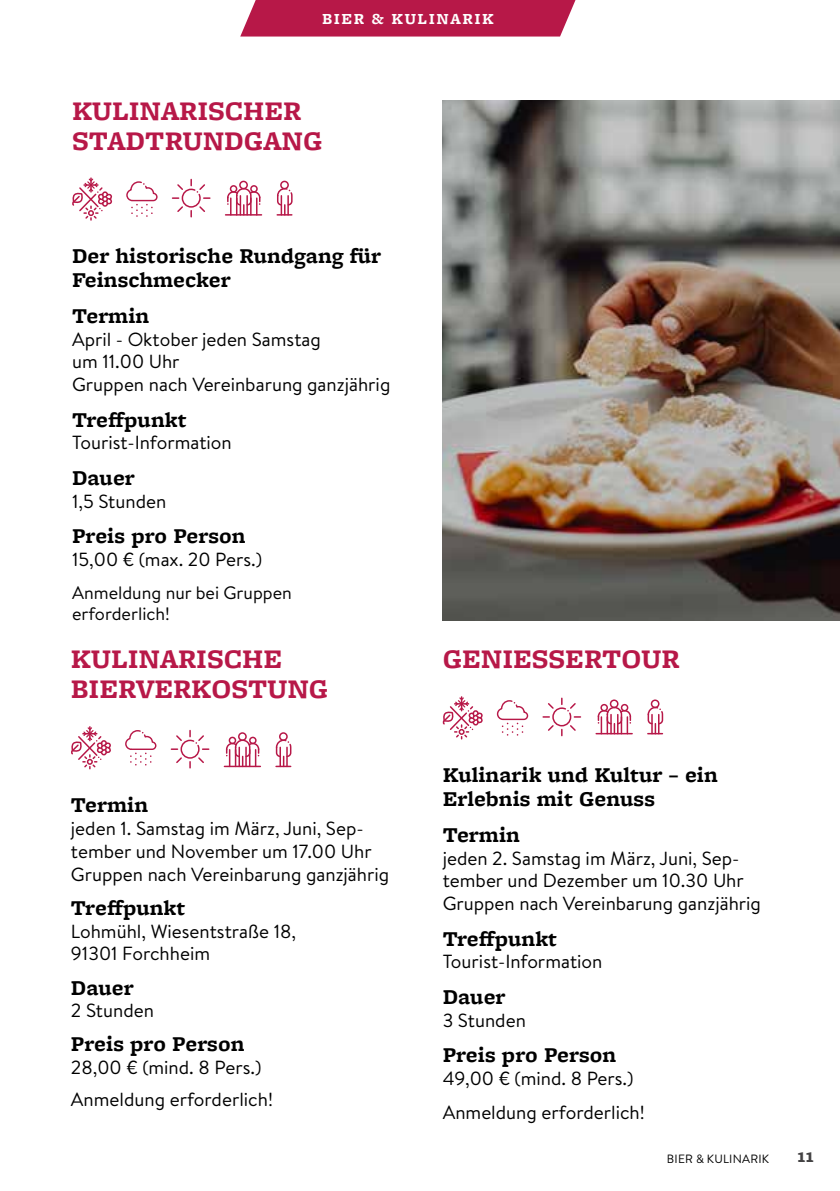
<style>
.page{position:relative;width:840px;height:1191px;background:#fff}
.page>*{position:absolute;margin:0;border:0;box-sizing:border-box;transform-origin:0 0}
.t1{font:700 28px/30px "Freight Micro Pro";color:#b71848}
.t2{font:700 22px/24px "Freight Micro Pro";color:#000}
.t3{font:700 20px "Freight Micro Pro";color:#434243}
.t4{font:19px/22.8px "Brandon Text";color:#000}
.t5{font:18px/21.6px "Brandon Text";color:#000}
.t6{font:700 16px "Freight Micro Pro";letter-spacing:.1em;color:#fff}
.t7{font:12px "Brandon Text";letter-spacing:.02em;color:#000}
</style>
<div class="page">
<svg style="left:240px;top:0;width:335px;height:37px;background:#bb2552"></svg>
<svg style="left:543px;top:698px;width:37px;height:37px"></svg>
<svg style="left:496px;top:700px;width:32px;height:35px"></svg>
<svg style="left:442px;top:696px;width:41px;height:43px"></svg>
<div style="left:650px;top:699px;width:9px;height:9px;border:2px solid #b71848;border-radius:50%"></div>
<svg style="left:647px;top:706px;width:16px;height:28px"></svg>
<div style="left:609px;top:699px;width:9px;height:9px;border:2px solid #b71848;border-radius:50%"></div>
<div style="left:600px;top:704px;width:7px;height:7px;border:2px solid #b71848;border-radius:50%"></div>
<div style="left:620px;top:704px;width:8px;height:7px;border:2px solid #b71848;border-radius:50%"></div>
<hr style="left:596px;top:733px;width:35px;height:1px;background:#b71848">
<svg style="left:596px;top:706px;width:35px;height:27px"></svg>
<svg style="left:172px;top:179px;width:38px;height:38px"></svg>
<svg style="left:126px;top:181px;width:32px;height:36px"></svg>
<svg style="left:72px;top:177px;width:41px;height:43px"></svg>
<div style="left:280px;top:181px;width:9px;height:8px;border:2px solid #b71848;border-radius:50%"></div>
<svg style="left:276px;top:187px;width:17px;height:29px"></svg>
<div style="left:239px;top:181px;width:9px;height:8px;border:2px solid #b71848;border-radius:50%"></div>
<div style="left:230px;top:185px;width:7px;height:8px;border:2px solid #b71848;border-radius:50%"></div>
<div style="left:250px;top:185px;width:7px;height:8px;border:2px solid #b71848;border-radius:50%"></div>
<hr style="left:225px;top:214px;width:36px;height:2px;background:#b71848">
<svg style="left:226px;top:187px;width:35px;height:28px"></svg>
<svg style="left:171px;top:730px;width:38px;height:38px"></svg>
<svg style="left:125px;top:730px;width:32px;height:35px"></svg>
<svg style="left:71px;top:726px;width:40px;height:43px"></svg>
<div style="left:279px;top:732px;width:8px;height:9px;border:2px solid #b71848;border-radius:50%"></div>
<svg style="left:275px;top:738px;width:17px;height:29px"></svg>
<div style="left:238px;top:732px;width:9px;height:9px;border:2px solid #b71848;border-radius:50%"></div>
<div style="left:228px;top:736px;width:8px;height:8px;border:2px solid #b71848;border-radius:50%"></div>
<div style="left:249px;top:736px;width:7px;height:8px;border:2px solid #b71848;border-radius:50%"></div>
<hr style="left:224px;top:765px;width:36px;height:2px;background:#b71848">
<svg style="left:225px;top:738px;width:35px;height:28px"></svg>
<img style="left:442px;top:100px;width:397px;height:520px">
<p class="t6" style="left:322px;top:7px;width:173px">BIER &amp; KULINARIK</p>
<h1 class="t1" style="left:72px;top:95px;width:252px">KULINARISCHER<br>STADTRUNDGANG</h1>
<p class="t2" style="left:72px;top:244px;width:310px">Der historische Rundgang für<br>Feinschmecker</p>
<p class="t2" style="left:72px;top:303px;width:79px">Termin</p>
<p class="t4" style="left:72px;top:327px;width:320px">April - Oktober jeden Samstag<br>um 11.00 Uhr<br>Gruppen nach Vereinbarung ganzjährig</p>
<p class="t2" style="left:72px;top:407px;width:116px">Treffpunkt</p>
<p class="t4" style="left:72px;top:431px;width:161px">Tourist-Information</p>
<p class="t2" style="left:72px;top:465px;width:64px">Dauer</p>
<p class="t4" style="left:72px;top:489px;width:96px">1,5 Stunden</p>
<p class="t2" style="left:72px;top:523px;width:175px">Preis pro Person</p>
<p class="t4" style="left:72px;top:547px;width:191px">15,00 € (max. 20 Pers.)</p>
<p class="t5" style="left:72px;top:581px;width:221px">Anmeldung nur bei Gruppen erforderlich!</p>
<h1 class="t1" style="left:71px;top:643px;width:259px">KULINARISCHE<br>BIERVERKOSTUNG</h1>
<p class="t2" style="left:71px;top:792px;width:79px">Termin</p>
<p class="t4" style="left:71px;top:816px;width:320px">jeden 1. Samstag im März, Juni, Sep&shy;tember und November um 17.00 Uhr<br>Gruppen nach Vereinbarung ganzjährig</p>
<p class="t2" style="left:71px;top:895px;width:116px">Treffpunkt</p>
<p class="t4" style="left:71px;top:919px;width:226px">Lohmühl, Wiesentstraße 18,<br>91301 Forchheim</p>
<p class="t2" style="left:71px;top:974px;width:64px">Dauer</p>
<p class="t4" style="left:71px;top:998px;width:84px">2 Stunden</p>
<p class="t2" style="left:71px;top:1031px;width:175px">Preis pro Person</p>
<p class="t4" style="left:71px;top:1051px;width:203px;line-height:31.4px">28,00 € (mind. 8 Pers.)<br>Anmeldung erforderlich!</p>
<h1 class="t1" style="left:442px;top:643px;width:238px">GENIESSERTOUR</h1>
<p class="t2" style="left:442px;top:762px;width:276px">Kulinarik und Kultur – ein<br>Erlebnis mit Genuss</p>
<p class="t2" style="left:442px;top:822px;width:79px">Termin</p>
<p class="t4" style="left:442px;top:846px;width:320px">jeden 2. Samstag im März, Juni, Sep&shy;tember und Dezember um 10.30 Uhr<br>Gruppen nach Vereinbarung ganzjährig</p>
<p class="t2" style="left:442px;top:926px;width:116px">Treffpunkt</p>
<p class="t4" style="left:442px;top:949px;width:161px">Tourist-Information</p>
<p class="t2" style="left:442px;top:984px;width:64px">Dauer</p>
<p class="t4" style="left:442px;top:1008px;width:85px">3 Stunden</p>
<p class="t2" style="left:442px;top:1042px;width:175px">Preis pro Person</p>
<p class="t4" style="left:442px;top:1060px;width:203px;line-height:34.2px">49,00 € (mind. 8 Pers.)<br>Anmeldung erforderlich!</p>
<p class="t7" style="left:666px;top:1150px;width:104px">BIER &amp; KULINARIK</p>
<p class="t3" style="left:796px;top:1141px;width:18px">11</p>
</div>
